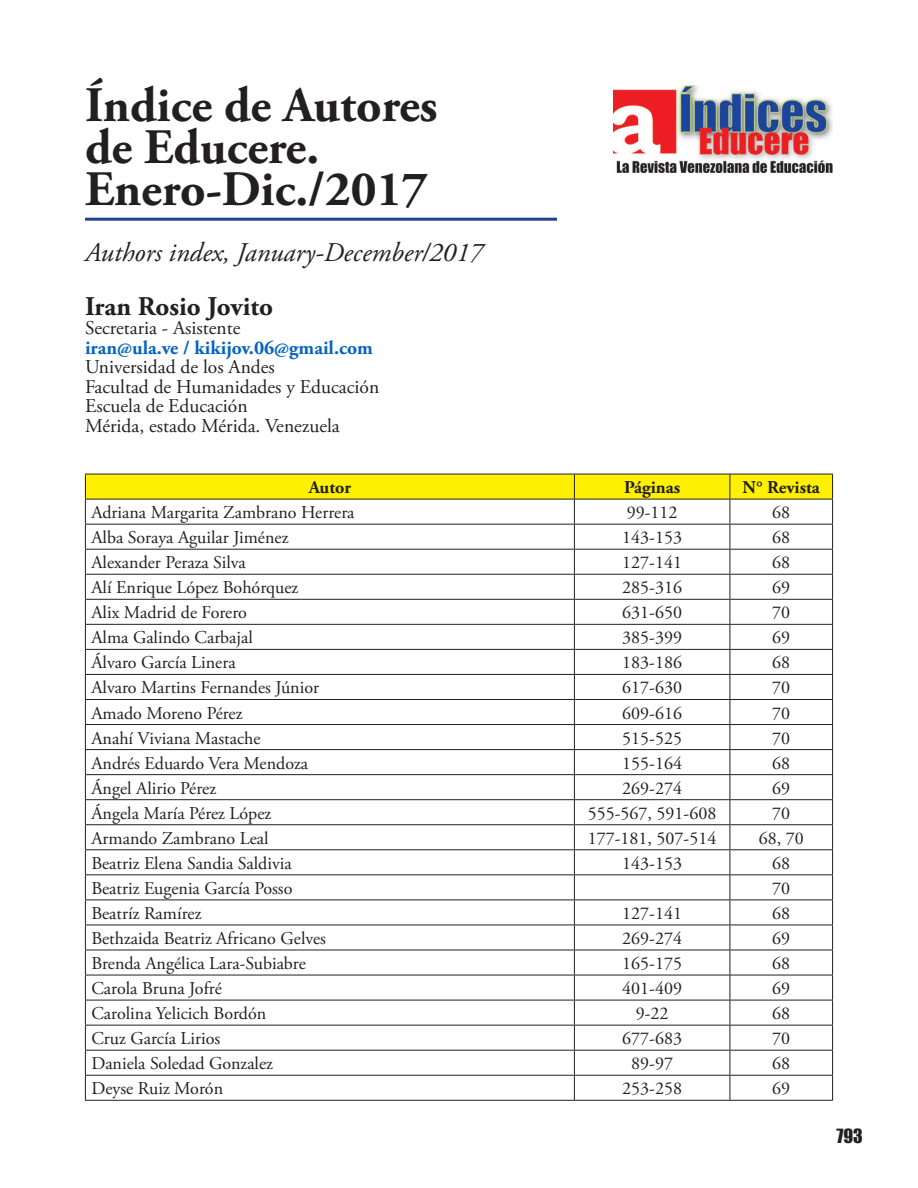
<style>
.page{position:relative;width:918px;height:1188px;background:#fff}
.page>*{position:absolute;margin:0;border:0;box-sizing:border-box;transform-origin:0 0}
.TITULO_ART_Sin{font:700 49.5px "Adobe Garamond Pro";color:#231f20}
.TITULO_ART_Con{font:700 49.5px "Adobe Garamond Pro";color:#231f20}
.Titulo_Ingles{font:italic 27px "Adobe Garamond Pro";color:#231f20}
.Autores{font:700 27px "Adobe Garamond Pro";color:#231f20}
.Correo_Univer{font:19.5px "Adobe Garamond Pro";color:#231f20}
.Correo_Univer-2{font:700 19.5px "Adobe Garamond Pro";color:#0563c1}
.t1{font:18px "Adobe Garamond Pro";color:#231f20}
.t2{font:700 18px "Adobe Garamond Pro";color:#231f20}
.t3{font:18px "Impact";color:#231f20}
</style>
<div class="page">
<hr style="left:85px;top:218px;width:472px;height:3px;background:#253f8e">
<svg style="left:85px;top:474px;width:748px;height:626px"></svg>
<hr style="left:85px;top:1100px;width:489px;height:1px;background:#231f20">
<hr style="left:574px;top:1100px;width:156px;height:1px;background:#231f20">
<hr style="left:730px;top:1100px;width:103px;height:1px;background:#231f20">
<img style="left:613px;top:85px;width:220px;height:88px">
<p class="TITULO_ART_Sin" style="left:85px;top:76px;width:354px">Índice de Autores</p>
<p class="TITULO_ART_Sin" style="left:85px;top:118px;width:236px">de Educere.</p>
<p class="TITULO_ART_Con" style="left:85px;top:160px;width:344px">Enero-Dic./2017</p>
<p class="Titulo_Ingles" style="left:85px;top:236px;width:399px">Authors index, January-December/2017</p>
<p class="Autores" style="left:85px;top:290px;width:190px">Iran Rosio Jovito</p>
<p class="Correo_Univer" style="left:85px;top:316px;width:157px">Secretaria - Asistente</p>
<p class="Correo_Univer-2" style="left:85px;top:336px;width:289px">iran@ula.ve / kikijov.06@gmail.com</p>
<p class="Correo_Univer" style="left:85px;top:355px;width:191px">Universidad de los Andes</p>
<p class="Correo_Univer" style="left:85px;top:375px;width:296px">Facultad de Humanidades y Educación</p>
<p class="Correo_Univer" style="left:85px;top:394px;width:164px">Escuela de Educación</p>
<p class="Correo_Univer" style="left:85px;top:414px;width:256px">Mérida, estado Mérida. Venezuela</p>
<p class="t2" style="left:309px;top:477px;width:44px">Autor</p>
<p class="t2" style="left:624px;top:477px;width:58px">Páginas</p>
<p class="t2" style="left:743px;top:477px;width:79px">N° Revista</p>
<p class="t1" style="left:91px;top:502px;width:265px">Adriana Margarita Zambrano Herrera</p>
<p class="t1" style="left:627px;top:502px;width:52px">99-112</p>
<p class="t1" style="left:772px;top:502px;width:19px">68</p>
<p class="t1" style="left:91px;top:527px;width:199px">Alba Soraya Aguilar Jiménez</p>
<p class="t1" style="left:622px;top:527px;width:61px">143-153</p>
<p class="t1" style="left:772px;top:527px;width:19px">68</p>
<p class="t1" style="left:91px;top:552px;width:156px">Alexander Peraza Silva</p>
<p class="t1" style="left:622px;top:552px;width:61px">127-141</p>
<p class="t1" style="left:772px;top:552px;width:19px">68</p>
<p class="t1" style="left:91px;top:577px;width:209px">Alí Enrique López Bohórquez</p>
<p class="t1" style="left:622px;top:577px;width:61px">285-316</p>
<p class="t1" style="left:772px;top:577px;width:19px">69</p>
<p class="t1" style="left:91px;top:602px;width:157px">Alix Madrid de Forero</p>
<p class="t1" style="left:622px;top:602px;width:61px">631-650</p>
<p class="t1" style="left:772px;top:602px;width:19px">70</p>
<p class="t1" style="left:91px;top:627px;width:163px">Alma Galindo Carbajal</p>
<p class="t1" style="left:622px;top:627px;width:61px">385-399</p>
<p class="t1" style="left:772px;top:627px;width:19px">69</p>
<p class="t1" style="left:91px;top:652px;width:146px">Álvaro García Linera</p>
<p class="t1" style="left:622px;top:652px;width:61px">183-186</p>
<p class="t1" style="left:772px;top:652px;width:19px">68</p>
<p class="t1" style="left:91px;top:677px;width:229px">Alvaro Martins Fernandes Júnior</p>
<p class="t1" style="left:622px;top:677px;width:61px">617-630</p>
<p class="t1" style="left:772px;top:677px;width:19px">70</p>
<p class="t1" style="left:91px;top:702px;width:153px">Amado Moreno Pérez</p>
<p class="t1" style="left:622px;top:702px;width:61px">609-616</p>
<p class="t1" style="left:772px;top:702px;width:19px">70</p>
<p class="t1" style="left:91px;top:727px;width:171px">Anahí Viviana Mastache</p>
<p class="t1" style="left:622px;top:727px;width:61px">515-525</p>
<p class="t1" style="left:772px;top:727px;width:19px">70</p>
<p class="t1" style="left:91px;top:752px;width:218px">Andrés Eduardo Vera Mendoza</p>
<p class="t1" style="left:622px;top:752px;width:61px">155-164</p>
<p class="t1" style="left:772px;top:752px;width:19px">68</p>
<p class="t1" style="left:91px;top:777px;width:126px">Ángel Alirio Pérez</p>
<p class="t1" style="left:622px;top:777px;width:61px">269-274</p>
<p class="t1" style="left:772px;top:777px;width:19px">69</p>
<p class="t1" style="left:91px;top:802px;width:182px">Ángela María Pérez López</p>
<p class="t1" style="left:588px;top:802px;width:130px">555-567, 591-608</p>
<p class="t1" style="left:772px;top:802px;width:19px">70</p>
<p class="t1" style="left:91px;top:827px;width:179px">Armando Zambrano Leal</p>
<p class="t1" style="left:588px;top:827px;width:130px">177-181, 507-514</p>
<p class="t1" style="left:759px;top:827px;width:46px">68, 70</p>
<p class="t1" style="left:91px;top:852px;width:202px">Beatriz Elena Sandia Saldivia</p>
<p class="t1" style="left:622px;top:852px;width:61px">143-153</p>
<p class="t1" style="left:772px;top:852px;width:19px">68</p>
<p class="t1" style="left:91px;top:877px;width:203px">Beatriz Eugenia García Posso</p>
<p class="t1" style="left:772px;top:877px;width:19px">70</p>
<p class="t1" style="left:91px;top:902px;width:112px">Beatríz Ramírez</p>
<p class="t1" style="left:622px;top:902px;width:61px">127-141</p>
<p class="t1" style="left:772px;top:902px;width:19px">68</p>
<p class="t1" style="left:91px;top:927px;width:236px">Bethzaida Beatriz Africano Gelves</p>
<p class="t1" style="left:622px;top:927px;width:61px">269-274</p>
<p class="t1" style="left:772px;top:927px;width:19px">69</p>
<p class="t1" style="left:91px;top:953px;width:216px">Brenda Angélica Lara-Subiabre</p>
<p class="t1" style="left:622px;top:953px;width:61px">165-175</p>
<p class="t1" style="left:772px;top:953px;width:19px">68</p>
<p class="t1" style="left:91px;top:978px;width:132px">Carola Bruna Jofré</p>
<p class="t1" style="left:622px;top:978px;width:61px">401-409</p>
<p class="t1" style="left:772px;top:978px;width:19px">69</p>
<p class="t1" style="left:91px;top:1003px;width:176px">Carolina Yelicich Bordón</p>
<p class="t1" style="left:636px;top:1003px;width:34px">9-22</p>
<p class="t1" style="left:772px;top:1003px;width:19px">68</p>
<p class="t1" style="left:91px;top:1028px;width:130px">Cruz García Lirios</p>
<p class="t1" style="left:622px;top:1028px;width:61px">677-683</p>
<p class="t1" style="left:772px;top:1028px;width:19px">70</p>
<p class="t1" style="left:91px;top:1053px;width:183px">Daniela Soledad Gonzalez</p>
<p class="t1" style="left:631px;top:1053px;width:43px">89-97</p>
<p class="t1" style="left:772px;top:1053px;width:19px">68</p>
<p class="t1" style="left:91px;top:1078px;width:133px">Deyse Ruiz Morón</p>
<p class="t1" style="left:622px;top:1078px;width:61px">253-258</p>
<p class="t1" style="left:772px;top:1078px;width:19px">69</p>
<p class="t3" style="left:836px;top:1122px;width:28px">793</p>
</div>
